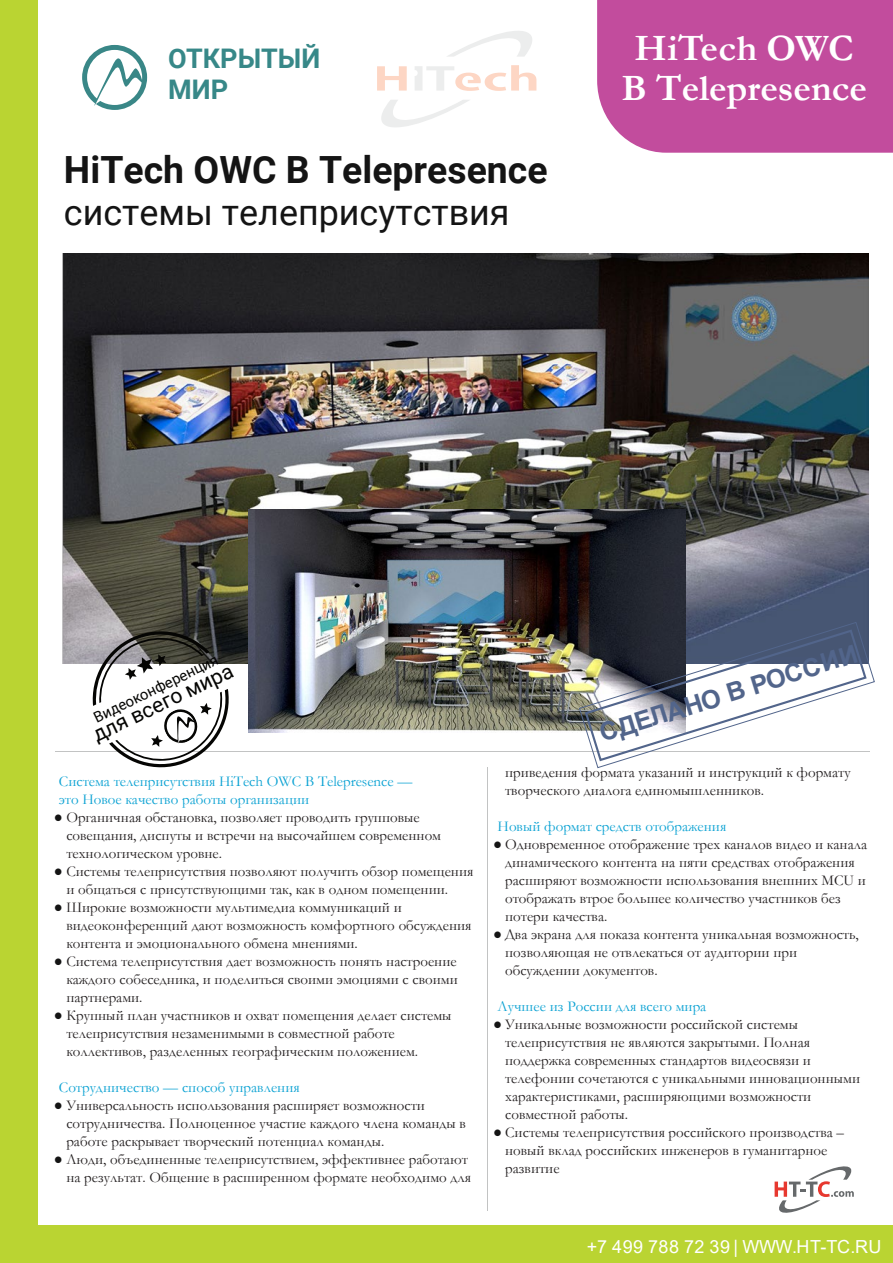
<style>
.page{position:relative;width:893px;height:1263px;background:#fff}
.page>*{position:absolute;margin:0;border:0;box-sizing:border-box;transform-origin:0 0}
.t1{font:700 37.5px "Garamond";color:#fff}
.t2{font:700 37.5px "Roboto";color:#141414}
.t3{font:36px "Roboto";color:#141414}
.t4{font:700 27px/30px "Roboto";color:#378888}
.t5{font:700 25.5px "Arial";color:#52658b}
.t6{font:21.15px "Roboto";color:#050503}
.t7{font:18px "Arial";letter-spacing:.025em;color:#fff}
.t8{font:15px/18px "Garamond";color:#231f20}
.t9{font:15px/18px "Garamond";color:#0ba2d3}
.t10{font:14.85px "Roboto";color:#050503}
.s1{color:#141414}
</style>
<div class="page">
<svg style="left:377px;top:31px;width:159px;height:96px"></svg>
<div style="left:597px;top:0;width:296px;height:153px;background:#c24c9d"></div>
<div style="left:0;top:1224px;width:893px;height:39px;background:#bad432"></div>
<div style="left:0;top:0;width:38px;height:1263px;background:#bad432"></div>
<hr style="left:56px;top:751px;width:814px;height:1px;background:#c2c3c3">
<hr style="left:487px;top:767px;width:1px;height:444px;background:#c2c3c3">
<svg style="left:82px;top:45px;width:65px;height:65px"></svg>
<svg style="left:775px;top:1166px;width:79px;height:47px"></svg>
<img style="left:62px;top:253px;width:806px;height:410px">
<img style="left:248px;top:510px;width:438px;height:222px">
<svg style="left:90px;top:625px;width:142px;height:143px"></svg>
<svg style="left:578px;top:621px;width:297px;height:148px"></svg>
<h3 class="t4" style="left:168px;top:43px;width:154px">ОТКРЫТЫЙ<br>МИР</h3>
<h1 class="t2" style="left:64px;top:144px;width:485px">HiTech OWC B Telepresence</h1>
<h2 class="t3" style="left:64px;top:187px;width:447px">системы телеприсутствия</h2>
<h1 class="t1" style="left:635px;top:22px;width:220px">HiTech OWC</h1>
<h1 class="t1" style="left:621px;top:63px;width:247px">B Telepresence</h1>
<p class="t10" style="left:90px;top:709px;width:138px;rotate:-26deg">Видеоконференция</p>
<h3 class="t6" style="left:87px;top:722px;width:155px;rotate:-26deg">для всего мира</h3>
<h3 class="t5" style="left:595px;top:716px;width:271px;rotate:-17deg">СДЕЛАНО В РОССИИ</h3>
<p class="t9" style="left:59px;top:772px;width:355px">Система телеприсутствия HiTech OWC B Telepresence — это Новое качество работы организации</p>
<p class="t8" style="left:66px;top:808px;width:376px;text-indent:-13px"><span class="s1">●</span> Органичная обстановка, позволяет проводить групповые совещания, диспуты и встречи на высочайшем современном технологическом уровне.</p>
<p class="t8" style="left:66px;top:862px;width:408px;text-indent:-13px"><span class="s1">●</span> Системы телеприсутствия позволяют получить обзор помещения и общаться с присутствующими так, как в одном помещении.</p>
<p class="t8" style="left:66px;top:898px;width:407px;text-indent:-13px"><span class="s1">●</span> Широкие возможности мультимедиа коммуникаций и видеоконференций дают возможность комфортного обсуждения контента и эмоционального обмена мнениями.</p>
<p class="t8" style="left:66px;top:952px;width:393px;text-align:justify;text-indent:-13px"><span class="s1">●</span> Система телеприсутствия дает возможность понять настроение каждого собеседника, и поделиться своими эмоциями с своими партнерами.</p>
<p class="t8" style="left:66px;top:1006px;width:387px;text-indent:-13px"><span class="s1">●</span> Крупный план участников и охват помещения делает системы телеприсутствия незаменимыми в совместной работе коллективов, разделенных географическим положением.</p>
<p class="t9" style="left:59px;top:1078px;width:242px">Сотрудничество — способ управления</p>
<p class="t8" style="left:66px;top:1096px;width:401px;text-indent:-13px"><span class="s1">●</span> Универсальность использования расширяет возможности сотрудничества. Полноценное участие каждого члена команды в работе раскрывает творческий потенциал команды.</p>
<p class="t8" style="left:54px;top:1150px;width:419px;text-align:right"><span class="s1">●</span> Люди, объединенные телеприсутствием, эффективнее работают на результат. Общение в расширенном формате необходимо для</p>
<p class="t8" style="left:505px;top:763px;width:347px">приведения формата указаний и инструкций к формату творческого диалога единомышленников.</p>
<p class="t9" style="left:498px;top:817px;width:230px">Новый формат средств отображения</p>
<p class="t8" style="left:505px;top:835px;width:364px;text-indent:-12px"><span class="s1">●</span> Одновременное отображение трех каналов видео и канала динамического контента на пяти средствах отображения расширяют возможности использования внешних MCU и отображать втрое большее количество участников без потери качества.</p>
<p class="t8" style="left:505px;top:925px;width:355px;text-indent:-12px"><span class="s1">●</span> Два экрана для показа контента уникальная возможность, позволяющая не отвлекаться от аудитории при обсуждении документов.</p>
<p class="t9" style="left:498px;top:997px;width:210px">Лучшее из России для всего мира</p>
<p class="t8" style="left:505px;top:1015px;width:356px;text-indent:-12px"><span class="s1">●</span> Уникальные возможности российской системы телеприсутствия не являются закрытыми. Полная поддержка современных стандартов видеосвязи и телефонии сочетаются с уникальными инновационными характеристиками, расширяющими возможности совместной работы.</p>
<p class="t8" style="left:505px;top:1123px;width:340px;text-indent:-12px"><span class="s1">●</span> Системы телеприсутствия российского производства – новый вклад российских инженеров в гуманитарное развитие</p>
<p class="t7" style="left:587px;top:1234px;width:296px">+7 499 788 72 39 | WWW.HT-TC.RU</p>
</div>
